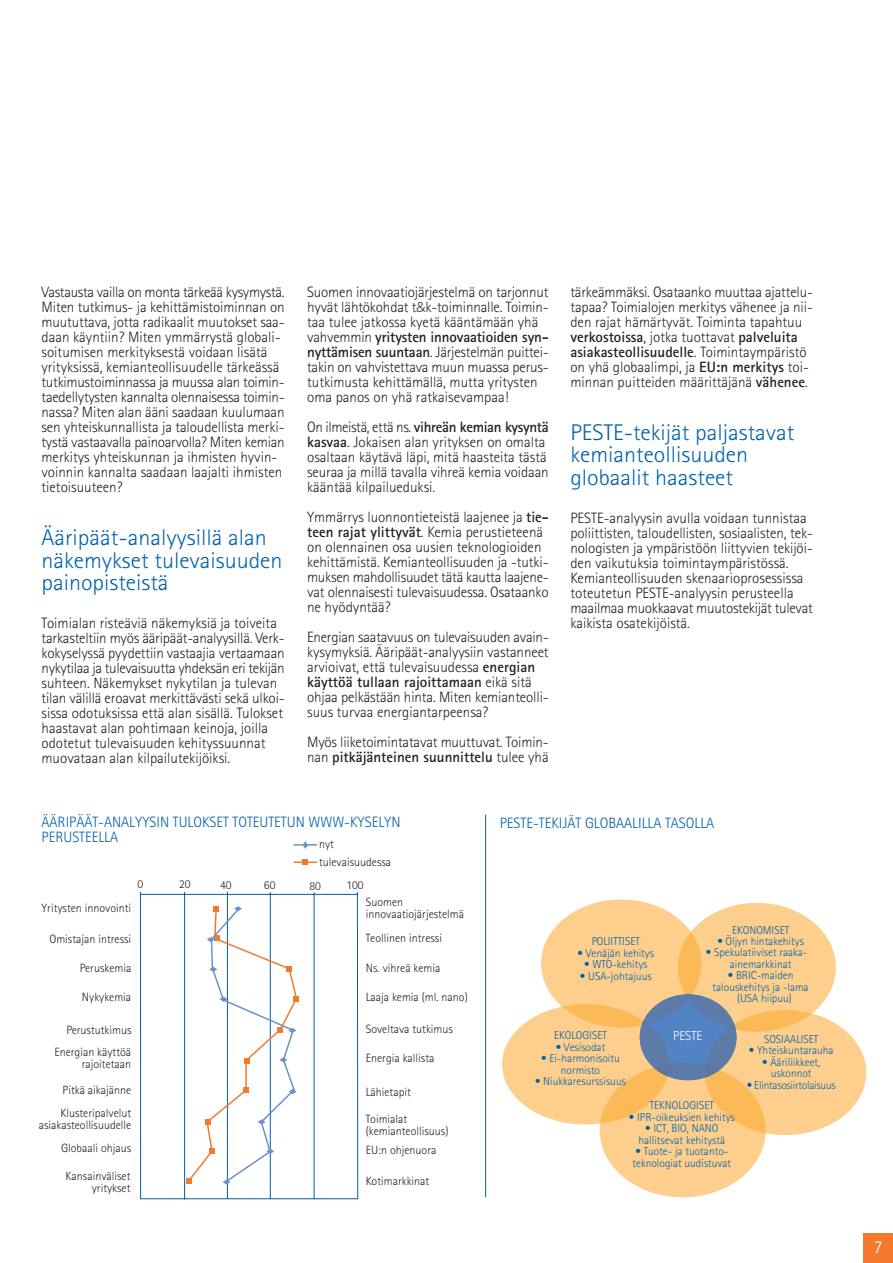
<style>
.page{position:relative;width:893px;height:1263px;background:#fff}
.page>*{position:absolute;margin:0;border:0;box-sizing:border-box;transform-origin:0 0}
.t1{font:300 22.65px/22.6px "Rotis Sans Serif";color:#0061aa;scale:1.06 1}
.t2{font:300 18px "Rotis Sans Serif";color:#fff}
.t3{font:300 15px/15px "Rotis Sans Serif";letter-spacing:-.005em;color:#231f20}
.t4{font:300 15px/15px "Rotis Sans Serif";color:#0061aa}
.t5{font:300 13.05px "Rotis Sans Serif";color:#fff}
.t6{font:300 12px/12px "Rotis Sans Serif";color:#231f20;text-align:right}
.t7{font:300 11.4px/11.4px "Rotis Sans Serif";color:#0061aa;text-align:center}
.t8{font:300 11.4px "Rotis Sans Serif";letter-spacing:-.02em;color:#0061aa}
.s1{font-family:"Gill Sans"}
.s2{font-weight:700}
.s3{color:#8a7c78}
</style>
<div class="page">
<div style="left:705px;top:1010px;width:161px;height:125px;background:#fece8c;border-radius:50%"></div>
<div style="left:502px;top:1004px;width:167px;height:120px;background:#fece8c;border-radius:50%"></div>
<div style="left:600px;top:1063px;width:166px;height:134px;background:#fece8c;border-radius:50%"></div>
<svg style="left:541px;top:903px;width:295px;height:232px"></svg>
<svg style="left:293px;top:841px;width:24px;height:8px"></svg>
<hr style="left:294px;top:861px;width:23px;height:2px;background:#f4792c">
<svg style="left:303px;top:859px;width:5px;height:5px"></svg>
<svg style="left:140px;top:891px;width:218px;height:309px"></svg>
<svg style="left:186px;top:906px;width:113px;height:279px"></svg>
<hr style="left:485px;top:814px;width:1px;height:383px;background:#0065b2">
<div style="left:863px;top:1233px;width:30px;height:30px;background:#f4792c"></div>
<p class="t3" style="left:42px;top:286px;width:245px">Vastausta vailla on monta tärkeää kysymystä.<br>Miten tutkimus- ja kehittämistoiminnan on muututtava, jotta radikaalit muutokset saa&shy;daan käyntiin? Miten ymmärrystä globali&shy;soitumisen merkityksestä voidaan lisätä yrityksissä, kemianteollisuudelle tärkeässä tutkimustoiminnassa ja muussa alan toimin&shy;taedellytysten kannalta olennaisessa toimin&shy;nassa? Miten alan ääni saadaan kuulumaan sen yhteiskunnallista ja taloudellista merki&shy;tystä vastaavalla painoarvolla? Miten kemian merkitys yhteiskunnan ja ihmisten hyvin&shy;voinnin kannalta saadaan laajalti ihmisten tietoisuuteen?</p>
<h1 class="t1" style="left:42px;top:528px;width:229px">Ääripäät-analyysillä alan näkemykset tulevaisuuden painopisteistä</h1>
<p class="t3" style="left:42px;top:617px;width:245px">Toimialan risteäviä näkemyksiä ja toiveita tarkasteltiin myös ääripäät-analyysillä. Verk&shy;kokyselyssä pyydettiin vastaajia vertaamaan nykytilaa ja tulevaisuutta yhdeksän eri tekijän suhteen. Näkemykset nykytilan ja tulevan tilan välillä eroavat merkittävästi sekä ulkoi&shy;sissa odotuksissa että alan sisällä. Tulokset haastavat alan pohtimaan keinoja, joilla odotetut tulevaisuuden kehityssuunnat muovataan alan kilpailutekijöiksi.</p>
<p class="t3" style="left:307px;top:286px;width:243px">Suomen innovaatiojärjestelmä on tarjonnut hyvät lähtökohdat t<span class="s1">&amp;</span>k-toiminnalle. Toimin&shy;taa tulee jatkossa kyetä kääntämään yhä vahvemmin <span class="s2">yritysten innovaatioiden syn&shy;nyttämisen suuntaan</span>. Järjestelmän puittei&shy;takin on vahvistettava muun muassa perus&shy;tutkimusta kehittämällä, mutta yritysten oma panos on yhä ratkaisevampaa!</p>
<p class="t3" style="left:307px;top:421px;width:243px">On ilmeistä, että ns. <span class="s2">vihreän kemian kysyntä kasvaa</span>. Jokaisen alan yrityksen on omalta osaltaan käytävä läpi, mitä haasteita tästä seuraa ja millä tavalla vihreä kemia voidaan kääntää kilpailueduksi.</p>
<p class="t3" style="left:307px;top:511px;width:243px">Ymmärrys luonnontieteistä laajenee ja <span class="s2">tie&shy;teen rajat ylittyvät</span>. Kemia perustieteenä on olennainen osa uusien teknologioiden kehittämistä. Kemianteollisuuden ja -tutki&shy;muksen mahdollisuudet tätä kautta laajene&shy;vat olennaisesti tulevaisuudessa. Osataanko ne hyödyntää?</p>
<p class="t3" style="left:307px;top:631px;width:243px">Energian saatavuus on tulevaisuuden avain&shy;kysymyksiä. Ääripäät-analyysiin vastanneet arvioivat, että tulevaisuudessa <span class="s2">energian käyttöä tullaan rajoittamaan</span> eikä sitä ohjaa pelkästään hinta. Miten kemianteolli&shy;suus turvaa energiantarpeensa?</p>
<p class="t3" style="left:307px;top:736px;width:243px">Myös liiketoimintatavat muuttuvat. Toimin&shy;nan <span class="s2">pitkäjänteinen suunnittelu</span> tulee yhä</p>
<p class="t3" style="left:570px;top:286px;width:244px">tärkeämmäksi. Osataanko muuttaa ajattelu&shy;tapaa? Toimialojen merkitys vähenee ja nii&shy;den rajat hämärtyvät. Toiminta tapahtuu <span class="s2">verkostoissa</span>, jotka tuottavat <span class="s2">palveluita asiakasteollisuudelle</span>. Toimintaympäristö on yhä globaalimpi, ja <span class="s2">EU:n merkitys</span> toi&shy;minnan puitteiden määrittäjänä <span class="s2">vähenee</span>.</p>
<h1 class="t1" style="left:570px;top:423px;width:213px">PESTE-tekijät paljastavat kemianteollisuuden globaalit haasteet</h1>
<p class="t3" style="left:570px;top:512px;width:244px">PESTE-analyysin avulla voidaan tunnistaa poliittisten, taloudellisten, sosiaalisten, tek&shy;nologisten ja ympäristöön liittyvien tekijöi&shy;den vaikutuksia toimintaympäristössä.<br>Kemianteollisuuden skenaarioprosessissa toteutetun PESTE-analyysin perusteella maailmaa muokkaavat muutostekijät tulevat kaikista osatekijöistä.</p>
<p class="t4" style="left:42px;top:816px;width:361px">ÄÄRIPÄÄT-ANALYYSIN TULOKSET TOTEUTETUN WWW-KYSELYN<br>PERUSTEELLA</p>
<p class="t4" style="left:500px;top:817px;width:216px">PESTE-TEKIJÄT GLOBAALILLA TASOLLA</p>
<p class="t6" style="left:319px;top:836px;width:74px;line-height:17.7px;text-align:left">nyt tulevaisuudessa</p>
<p class="t6" style="left:138px;top:879px;width:7px">0</p>
<p class="t6" style="left:179px;top:879px;width:13px">20</p>
<p class="t6" style="left:220px;top:880px;width:13px">40</p>
<p class="t6" style="left:264px;top:880px;width:13px">60</p>
<p class="t6" style="left:309px;top:881px;width:13px">80</p>
<p class="t6" style="left:346px;top:880px;width:19px">100</p>
<p class="t6" style="left:366px;top:897px;width:100px;text-align:left">Suomen innovaatiojärjestelmä</p>
<p class="t6" style="left:366px;top:933px;width:78px">Teollinen intressi</p>
<p class="t6" style="left:366px;top:963px;width:76px">Ns. vihreä kemia</p>
<p class="t6" style="left:366px;top:992px;width:103px">Laaja kemia (ml. nano)</p>
<p class="t6" style="left:366px;top:1024px;width:89px">Soveltava tutkimus</p>
<p class="t6" style="left:366px;top:1053px;width:70px">Energia kallista</p>
<p class="t6" style="left:366px;top:1087px;width:47px">Lähietapit</p>
<p class="t6" style="left:366px;top:1114px;width:84px;text-align:left">Toimialat (kemianteollisuus)</p>
<p class="t6" style="left:41px;top:903px;width:91px">Yritysten innovointi</p>
<p class="t6" style="left:49px;top:934px;width:83px">Omistajan intressi</p>
<p class="t7" style="left:592px;top:937px;width:50px">POLIITTISET</p>
<p class="t7" style="left:578px;top:948px;width:78px">• Venäjän kehitys</p>
<p class="t7" style="left:584px;top:960px;width:65px">• WTO-kehitys</p>
<p class="t7" style="left:580px;top:971px;width:73px">• USA-johtajuus</p>
<p class="t7" style="left:732px;top:925px;width:59px">EKONOMISET</p>
<p class="t7" style="left:717px;top:936px;width:88px">• Öljyn hintakehitys</p>
<p class="t7" style="left:730px;top:948px;width:79px;text-align:left;text-indent:-24px">• Spekulatiiviset raaka&shy;ainemarkkinat</p>
<p class="t7" style="left:728px;top:971px;width:67px">• BRIC-maiden</p>
<p class="t7" style="left:713px;top:982px;width:98px">talouskehitys ja -lama</p>
<p class="t7" style="left:737px;top:994px;width:56px">(USA hiipuu)</p>
<p class="t6" style="left:80px;top:963px;width:53px">Peruskemia</p>
<p class="t6" style="left:82px;top:992px;width:51px">Nykykemia</p>
<p class="t6" style="left:66px;top:1025px;width:67px">Perustutkimus</p>
<p class="t5" style="left:673px;top:1031px;width:31px">PESTE</p>
<p class="t7" style="left:554px;top:1031px;width:54px">EKOLOGISET</p>
<p class="t7" style="left:556px;top:1042px;width:51px">• Vesisodat</p>
<p class="t7" style="left:541px;top:1054px;width:80px">• Ei-harmonisoitu normisto</p>
<p class="t7" style="left:535px;top:1077px;width:92px">• Niukkaresurssisuus</p>
<p class="t7" style="left:764px;top:1034px;width:56px">SOSIAALISET</p>
<p class="t7" style="left:749px;top:1046px;width:86px">• Yhteiskuntarauha</p>
<p class="t7" style="left:762px;top:1057px;width:60px"><span class="s3">•</span> Ääriliikkeet, uskonnot</p>
<p class="t8" style="left:747px;top:1081px;width:90px"><span class="s3">• Elin</span>tasosiirtolaisuus</p>
<p class="t6" style="left:54px;top:1047px;width:78px">Energian käyttöä rajoitetaan</p>
<p class="t6" style="left:63px;top:1085px;width:70px">Pitkä aikajänne</p>
<p class="t7" style="left:650px;top:1101px;width:66px">TEKNOLOGISET</p>
<p class="t7" style="left:629px;top:1112px;width:107px">• IPR-oikeuksien kehitys</p>
<p class="t7" style="left:638px;top:1124px;width:88px">• ICT, BIO, NANO hallitsevat kehitystä</p>
<p class="t7" style="left:633px;top:1147px;width:100px;text-align:left">• Tuote- ja tuotanto&shy;teknologiat uudistuvat</p>
<p class="t6" style="left:39px;top:1108px;width:94px">Klusteripalvelut asiakasteollisuudelle</p>
<p class="t6" style="left:61px;top:1143px;width:72px">Globaali ohjaus</p>
<p class="t6" style="left:366px;top:1144px;width:72px">EU:n ohjenuora</p>
<p class="t6" style="left:66px;top:1171px;width:66px">Kansainväliset yritykset</p>
<p class="t6" style="left:366px;top:1176px;width:65px">Kotimarkkinat</p>
<p class="t2" style="left:874px;top:1240px;width:10px">7</p>
</div>
